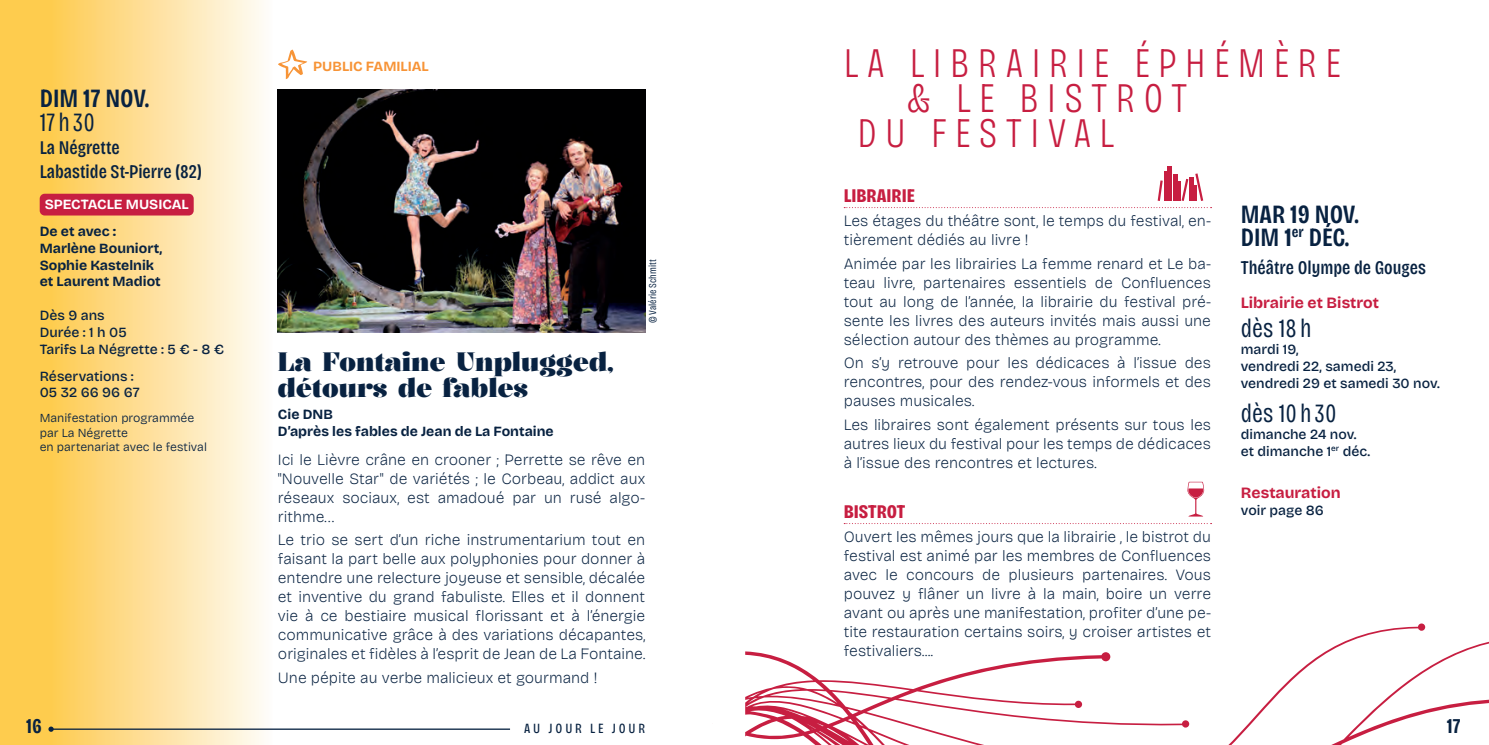
<style>
.page{position:relative;width:1489px;height:745px;background:#fff}
.page>*{position:absolute;margin:0;border:0;box-sizing:border-box;transform-origin:0 0}
.t1{font:200 42px "Bricolage Grotesque Condensed";letter-spacing:.2em;color:#c71e41}
.t2{font:100 26.25px/26.2px "Kalnia";color:#082241}
.t3{font:600 26.25px/22.8px "Bricolage Grotesque Condensed";color:#082241}
.t4{font:300 26.25px "Bricolage Grotesque Condensed";color:#082241}
.t5{font:600 21px "Bricolage Grotesque Condensed";color:#082241}
.t6{font:500 19.25px/23.1px "Bricolage Grotesque Condensed";color:#082241}
.t7{font:800 19.25px "Bricolage Grotesque Condensed";color:#c71e41}
.t8{font:200 15.75px/18.9px "Bricolage Grotesque";color:#082241;text-align:justify}
.t9{font:700 15.75px "Bricolage Grotesque";color:#c71e41}
.t10{font:500 14px/16.8px "Bricolage Grotesque";color:#082241}
.t11{font:700 14px/16.8px "Bricolage Grotesque";color:#082241}
.t12{font:700 14px "Bricolage Grotesque";color:#fff}
.t13{font:700 14px "Bricolage Grotesque";color:#f79437}
.t14{font:14px "Bricolage Grotesque Condensed";letter-spacing:.2em;color:#082241}
.t15{font:300 12.25px/14.7px "Bricolage Grotesque";color:#082241}
.t16{font:300 10.5px "Bricolage Grotesque Condensed";color:#082241}
</style>
<div class="page">
<svg style="left:0;top:0;width:273px;height:744px;background:#fdde93"></svg>
<svg style="left:745px;top:623px;width:743px;height:121px"></svg>
<hr style="left:51px;top:728px;width:459px;height:1px;background:#082241">
<svg style="left:48px;top:726px;width:6px;height:5px"></svg>
<div style="left:40px;top:193px;width:154px;height:22px;background:#c71e41;border-radius:5px"></div>
<svg style="left:844px;top:207px;width:367px;height:1px"></svg>
<img style="left:278px;top:89px;width:367px;height:243px">
<svg style="left:278px;top:49px;width:29px;height:30px"></svg>
<svg style="left:844px;top:523px;width:367px;height:1px"></svg>
<svg style="left:1187px;top:481px;width:17px;height:35px"></svg>
<hr style="left:1167px;top:166px;width:4px;height:35px;background:#c71e41">
<div style="left:1172px;top:175px;width:5px;height:26px;background:#c71e41"></div>
<hr style="left:1189px;top:178px;width:4px;height:23px;background:#c71e41">
<hr style="left:1178px;top:181px;width:2px;height:20px;background:#c71e41">
<svg style="left:1181px;top:179px;width:7px;height:22px"></svg>
<hr style="left:1163px;top:171px;width:3px;height:30px;background:#c71e41">
<svg style="left:1157px;top:180px;width:5px;height:21px"></svg>
<svg style="left:1194px;top:173px;width:9px;height:28px"></svg>
<h2 class="t3" style="left:40px;top:85px;width:111px">DIM 17 NOV.</h2>
<h2 class="t4" style="left:40px;top:103px;width:57px">17h30</h2>
<p class="t6" style="left:40px;top:135px;width:164px">La Négrette<br>Labastide St-Pierre (82)</p>
<p class="t12" style="left:45px;top:193px;width:146px">SPECTACLE MUSICAL</p>
<p class="t11" style="left:40px;top:222px;width:124px">De et avec :<br>Marlène Bouniort,<br>Sophie Kastelnik et Laurent Madiot</p>
<p class="t10" style="left:40px;top:306px;width:186px">Dès 9 ans<br>Durée : 1 h 05<br>Tarifs La Négrette : 5 € - 8 €</p>
<p class="t10" style="left:40px;top:366px;width:101px">Réservations :<br>05 32 66 96 67</p>
<p class="t15" style="left:40px;top:409px;width:169px">Manifestation programmée par La Négrette<br>en partenariat avec le festival</p>
<p class="t13" style="left:313px;top:55px;width:117px">PUBLIC FAMILIAL</p>
<p class="t16" style="left:645px;top:323px;width:65px;rotate:-90deg">© Valérie Schmitt</p>
<h2 class="t2" style="left:278px;top:348px;width:337px">La Fontaine Unplugged, détours de fables</h2>
<p class="t11" style="left:278px;top:405px;width:277px">Cie DNB<br>D’après les fables de Jean de La Fontaine</p>
<p class="t8" style="left:278px;top:448px;width:369px">Ici le Lièvre crâne en crooner ; Perrette se rêve en "Nouvelle Star" de variétés ; le Corbeau, addict aux réseaux sociaux, est amadoué par un rusé algo&shy;rithme…</p>
<p class="t8" style="left:278px;top:529px;width:369px">Le trio se sert d’un riche instrumentarium tout en faisant la part belle aux polyphonies pour donner à entendre une relecture joyeuse et sensible, décalée et inventive du grand fabuliste. Elles et il donnent vie à ce bestiaire musical florissant et à l’énergie communicative grâce à des variations décapantes, originales et fidèles à l’esprit de Jean de La Fontaine.</p>
<p class="t8" style="left:278px;top:666px;width:321px">Une pépite au verbe malicieux et gourmand !</p>
<h1 class="t1" style="left:843px;top:33px;width:498px">LA LIBRAIRIE ÉPHÉMÈRE</h1>
<h1 class="t1" style="left:906px;top:68px;width:282px">&amp; LE BISTROT</h1>
<h1 class="t1" style="left:857px;top:103px;width:258px">DU FESTIVAL</h1>
<p class="t7" style="left:843px;top:180px;width:73px">LIBRAIRIE</p>
<p class="t8" style="left:843px;top:210px;width:369px">Les étages du théâtre sont, le temps du festival, en&shy;tièrement dédiés au livre !</p>
<p class="t8" style="left:843px;top:253px;width:369px">Animée par les librairies La femme renard et Le ba&shy;teau livre, partenaires essentiels de Confluences tout au long de l’année, la librairie du festival pré&shy;sente les livres des auteurs invités mais aussi une sélection autour des thèmes au programme.</p>
<p class="t8" style="left:843px;top:352px;width:369px">On s’y retrouve pour les dédicaces à l’issue des rencontres, pour des rendez-vous informels et des pauses musicales.</p>
<p class="t8" style="left:843px;top:414px;width:369px">Les libraires sont également présents sur tous les autres lieux du festival pour les temps de dédicaces à l’issue des rencontres et lectures.</p>
<p class="t7" style="left:843px;top:496px;width:63px">BISTROT</p>
<p class="t8" style="left:843px;top:526px;width:369px">Ouvert les mêmes jours que la librairie , le bistrot du festival est animé par les membres de Confluences avec le concours de plusieurs partenaires. Vous pouvez y flâner un livre à la main, boire un verre avant ou après une manifestation, profiter d’une pe&shy;tite restauration certains soirs, y croiser artistes et festivaliers....</p>
<h2 class="t3" style="left:1240px;top:201px;width:119px">MAR 19 NOV.<br>DIM 1<sup>er</sup> DÉC.</h2>
<p class="t6" style="left:1240px;top:255px;width:187px">Théâtre Olympe de Gouges</p>
<p class="t9" style="left:1240px;top:289px;width:140px">Librairie et Bistrot</p>
<h2 class="t4" style="left:1240px;top:309px;width:72px">dès 18 h</h2>
<p class="t10" style="left:1240px;top:340px;width:201px">mardi 19,<br>vendredi 22, samedi 23, vendredi 29 et samedi 30 nov.</p>
<h2 class="t4" style="left:1240px;top:394px;width:97px">dès 10 h 30</h2>
<p class="t10" style="left:1240px;top:425px;width:131px">dimanche 24 nov. et dimanche 1<sup>er</sup> déc.</p>
<p class="t9" style="left:1240px;top:479px;width:101px">Restauration</p>
<p class="t10" style="left:1240px;top:500px;width:85px">voir page 86</p>
<h3 class="t5" style="left:26px;top:709px;width:17px">16</h3>
<p class="t14" style="left:524px;top:717px;width:122px">AU JOUR LE JOUR</p>
<h3 class="t5" style="left:1446px;top:709px;width:15px">17</h3>
</div>
